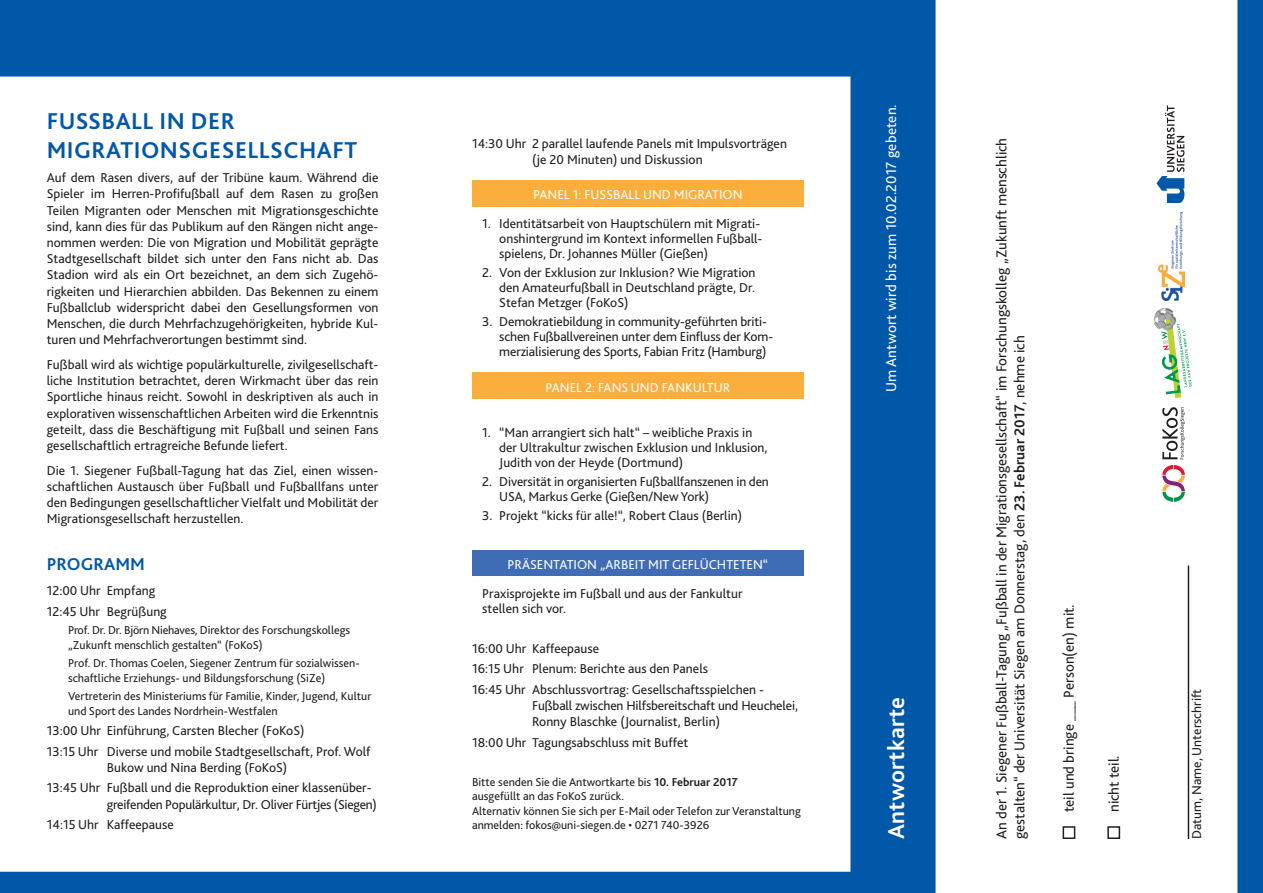
<style>
.page{position:relative;width:1263px;height:893px;background:#fff}
.page>*{position:absolute;margin:0;border:0;box-sizing:border-box;transform-origin:0 0}
.t1{font:700 24px/28.8px "Bliss 2";letter-spacing:.02em;color:#0157a8}
.t2{font:700 24px "Bliss 2";letter-spacing:.01em;color:#fff}
.t3{font:700 18px "Bliss 2";color:#0157a8}
.t4{font:15px/18px "Bliss 2";color:#231f20}
.t5{font:15px "Bliss 2";letter-spacing:.01em;color:#fff}
.t6{font:13.5px/16.2px "Bliss 2";color:#231f20}
.t7{font:13.5px "Bliss 2";color:#fff}
.t8{font:13.5px/20.4px "Bliss 2";letter-spacing:-.02em;color:#231f20}
.t9{font:12px/14.4px "Bliss 2";color:#231f20}
.s1{font-weight:700}
</style>
<div class="page">
<div style="left:850px;top:0;width:85px;height:893px;background:#0157a8"></div>
<div style="left:1237px;top:0;width:26px;height:893px;background:#0157a8"></div>
<div style="left:1062px;top:826px;width:13px;height:13px;border:2px solid #231f20"></div>
<div style="left:1107px;top:826px;width:13px;height:13px;border:2px solid #231f20"></div>
<hr style="left:1188px;top:566px;width:1px;height:273px;background:#231f20">
<div style="left:0;top:0;width:860px;height:77px;background:#0157a8"></div>
<div style="left:0;top:872px;width:859px;height:21px;background:#0157a8"></div>
<svg style="left:1162px;top:465px;width:23px;height:37px"></svg>
<svg style="left:1162px;top:407px;width:23px;height:52px"></svg>
<img style="left:1153px;top:308px;width:19px;height:13px">
<svg style="left:1154px;top:310px;width:38px;height:88px"></svg>
<img style="left:1158px;top:212px;width:26px;height:88px">
<svg style="left:1156px;top:105px;width:28px;height:98px"></svg>
<div style="left:472px;top:180px;width:332px;height:26px;background:#fbae3b"></div>
<div style="left:472px;top:373px;width:332px;height:26px;background:#fbae3b"></div>
<div style="left:472px;top:551px;width:332px;height:25px;background:#3e6db6"></div>
<h1 class="t1" style="left:47px;top:106px;width:312px">FUßBALL IN DER<br>MIGRATIONSGESELLSCHAFT</h1>
<p class="t6" style="left:47px;top:169px;width:333px;text-align:justify">Auf dem Rasen divers, auf der Tribüne kaum. Während die Spieler im Herren-Profifußball auf dem Rasen zu großen Teilen Migranten oder Menschen mit Migrationsgeschichte sind, kann dies für das Publikum auf den Rängen nicht ange&shy;nommen werden: Die von Migration und Mobilität geprägte Stadtgesellschaft bildet sich unter den Fans nicht ab. Das Stadion wird als ein Ort bezeichnet, an dem sich Zugehö&shy;rigkeiten und Hierarchien abbilden. Das Bekennen zu einem Fußballclub widerspricht dabei den Gesellungsformen von Menschen, die durch Mehrfachzugehörigkeiten, hybride Kul&shy;turen und Mehrfachverortungen bestimmt sind.</p>
<p class="t6" style="left:47px;top:356px;width:333px;text-align:justify">Fußball wird als wichtige populärkulturelle, zivilgesellschaft&shy;liche Institution betrachtet, deren Wirkmacht über das rein Sportliche hinaus reicht. Sowohl in deskriptiven als auch in explorativen wissenschaftlichen Arbeiten wird die Erkenntnis geteilt, dass die Beschäftigung mit Fußball und seinen Fans gesellschaftlich ertragreiche Befunde liefert.</p>
<p class="t6" style="left:47px;top:462px;width:333px;text-align:justify">Die 1. Siegener Fußball-Tagung hat das Ziel, einen wissen&shy;schaftlichen Austausch über Fußball und Fußballfans unter den Bedingungen gesellschaftlicher Vielfalt und Mobilität der Migrationsgesellschaft herzustellen.</p>
<h2 class="t3" style="left:47px;top:553px;width:100px">PROGRAMM</h2>
<p class="t6" style="left:47px;top:580px;width:122px;line-height:20.4px">12:00 Uhr Empfang<br>12:45 Uhr Begrüßung</p>
<p class="t9" style="left:68px;top:623px;width:284px">Prof. Dr. Dr. Björn Niehaves, Direktor des Forschungskollegs „Zukunft menschlich gestalten“ (FoKoS)</p>
<p class="t9" style="left:68px;top:656px;width:293px">Prof. Dr. Thomas Coelen, Siegener Zentrum für sozialwissen&shy;schaftliche Erziehungs- und Bildungsforschung (SiZe)</p>
<p class="t9" style="left:68px;top:689px;width:305px">Vertreterin des Ministeriums für Familie, Kinder, Jugend, Kultur und Sport des Landes Nordrhein-Westfalen</p>
<p class="t6" style="left:47px;top:720px;width:325px;line-height:20.4px">13:00 Uhr Einführung, Carsten Blecher (FoKoS)<br>13:15 Uhr Diverse und mobile Stadtgesellschaft, Prof. Wolf</p>
<p class="t6" style="left:47px;top:757px;width:326px;line-height:20.4px;text-indent:60px">Bukow und Nina Berding (FoKoS)<br>13:45 Uhr Fußball und die Reproduktion einer klassenüber-</p>
<p class="t8" style="left:47px;top:793px;width:332px;text-indent:60px">greifenden Populärkultur, Dr. Oliver Fürtjes (Siegen)<br>14:15 Uhr Kaffeepause</p>
<p class="t6" style="left:532px;top:135px;width:256px;text-indent:-60px">14:30 Uhr 2 parallel laufende Panels mit Impulsvorträgen (je 20 Minuten) und Diskussion</p>
<p class="t7" style="left:533px;top:186px;width:211px">PANEL 1: FUSSBALL UND MIGRATION</p>
<p class="t6" style="left:499px;top:215px;width:265px;line-height:15px;text-indent:-17px">1. Identitätsarbeit von Hauptschülern mit Migrati&shy;onshintergrund im Kontext informellen Fußball&shy;spielens, Dr. Johannes Müller (Gießen)</p>
<p class="t6" style="left:499px;top:265px;width:258px;line-height:15px;text-align:justify;text-indent:-17px">2. Von der Exklusion zur Inklusion? Wie Migration den Amateurfußball in Deutschland prägte, Dr.<br>Stefan Metzger (FoKoS)</p>
<p class="t6" style="left:499px;top:314px;width:275px;line-height:15px;text-indent:-17px">3. Demokratiebildung in community-geführten briti&shy;schen Fußballvereinen unter dem Einfluss der Kom&shy;merzialisierung des Sports, Fabian Fritz (Hamburg)</p>
<p class="t7" style="left:546px;top:379px;width:186px">PANEL 2: FANS UND FANKULTUR</p>
<p class="t6" style="left:499px;top:424px;width:270px;line-height:15px;text-indent:-17px">1. “Man arrangiert sich halt“ – weibliche Praxis in der Ultrakultur zwischen Exklusion und Inklusion,<br>Judith von der Heyde (Dortmund)</p>
<p class="t6" style="left:499px;top:473px;width:271px;line-height:15px;text-indent:-17px">2. Diversität in organisierten Fußballfanszenen in den<br>USA, Markus Gerke (Gießen/New York)</p>
<p class="t6" style="left:482px;top:507px;width:261px">3. Projekt “kicks für alle!“, Robert Claus (Berlin)</p>
<p class="t7" style="left:507px;top:557px;width:262px">PRÄSENTATION „ARBEIT MIT GEFLÜCHTETEN“</p>
<p class="t6" style="left:482px;top:586px;width:262px;line-height:15px">Praxisprojekte im Fußball und aus der Fankultur stellen sich vor.</p>
<p class="t6" style="left:472px;top:638px;width:293px;line-height:20.4px">16:00 Uhr Kaffeepause<br>16:15 Uhr Plenum: Berichte aus den Panels<br>16:45 Uhr Abschlussvortrag: Gesellschaftsspielchen -</p>
<p class="t6" style="left:532px;top:697px;width:267px">Fußball zwischen Hilfsbereitschaft und Heuchelei,<br>Ronny Blaschke (Journalist, Berlin)</p>
<p class="t6" style="left:472px;top:734px;width:218px">18:00 Uhr Tagungsabschluss mit Buffet</p>
<p class="t9" style="left:472px;top:774px;width:330px">Bitte senden Sie die Antwortkarte bis <span class="s1">10. Februar 2017<br></span>ausgefüllt an das FoKoS zurück.<br>Alternativ können Sie sich per E-Mail oder Telefon zur Veranstaltung anmelden: fokos@uni-siegen.de • 0271 740-3926</p>
<p class="t5" style="left:882px;top:392px;width:289px;rotate:-90deg">Um Antwort wird bis zum 10.02.2017 gebeten.</p>
<h1 class="t2" style="left:881px;top:839px;width:144px;rotate:-90deg">Antwortkarte</h1>
<p class="t4" style="left:992px;top:839px;width:703px;rotate:-90deg">An der 1. Siegener Fußball-Tagung „Fußball in der Migrationsgesellschaft“ im Forschungskolleg „Zukunft menschlich gestalten“ der Universität Siegen am Donnerstag, den <span class="s1">23. Februar 2017</span>, nehme ich</p>
<p class="t4" style="left:1060px;top:812px;width:210px;rotate:-90deg">teil und bringe ___ Person(en) mit.</p>
<p class="t4" style="left:1104px;top:812px;width:59px;rotate:-90deg">nicht teil.</p>
<p class="t6" style="left:1188px;top:839px;width:151px;rotate:-90deg">Datum, Name, Unterschrift</p>
</div>
